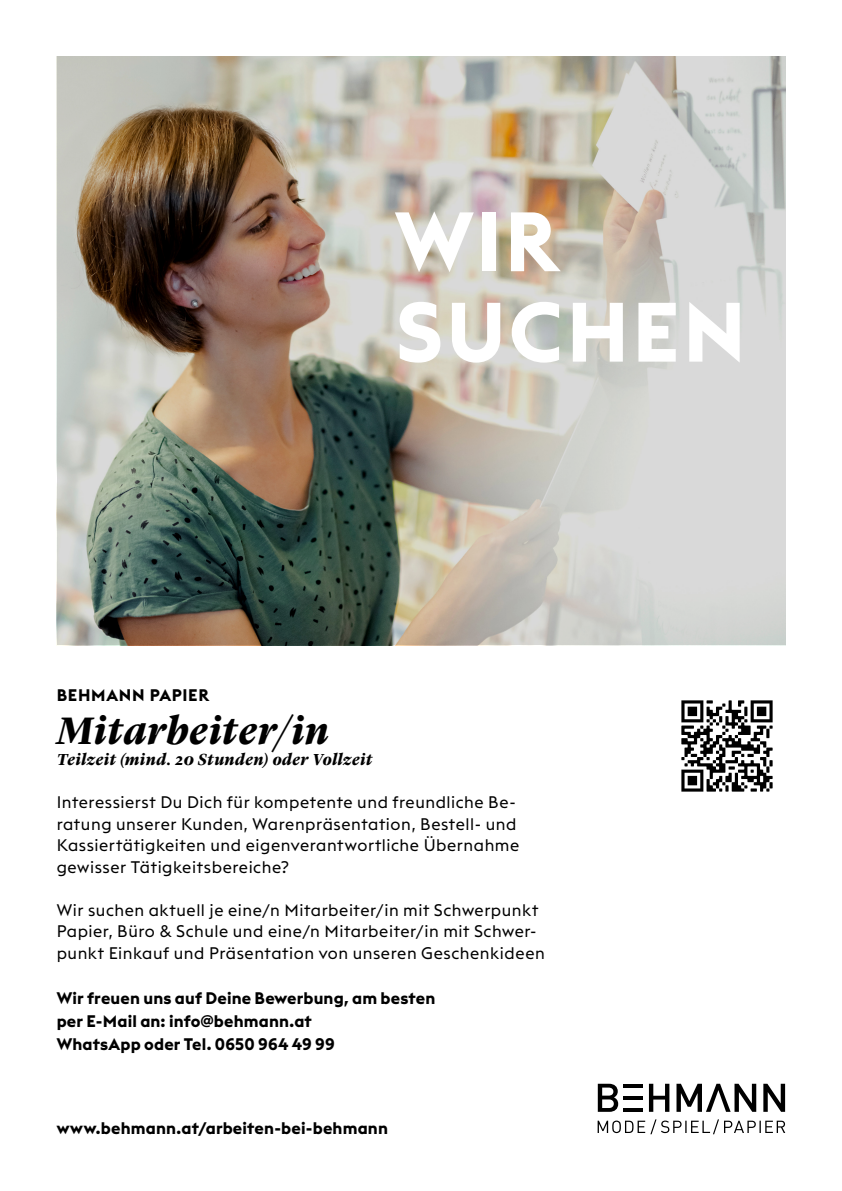
<style>
.page{position:relative;width:842px;height:1191px;background:#fff}
.page>*{position:absolute;margin:0;border:0;box-sizing:border-box;transform-origin:0 0}
.t1{font:700 82.8px/90.4px "Euclid Triangle";letter-spacing:.035em;color:#fff}
.t2{font:italic 700 39.7px "Lyon Display";letter-spacing:.025em;color:#000}
.t3{font:16.5px/21.5px "Euclid Triangle";letter-spacing:.03em;color:#000}
.t4{font:700 16.5px/23.2px "Euclid Triangle";letter-spacing:.01em;color:#000}
.t5{font:italic 700 16.5px "Lyon Display";letter-spacing:.03em;color:#000}
.t6{font:700 16.5px "Euclid Triangle";letter-spacing:.045em;color:#000}
</style>
<div class="page">
<svg style="left:598px;top:1083px;width:20px;height:28px"></svg>
<svg style="left:649px;top:1083px;width:20px;height:28px"></svg>
<svg style="left:763px;top:1083px;width:22px;height:28px"></svg>
<svg style="left:623px;top:1084px;width:20px;height:3px"></svg>
<hr style="left:623px;top:1108px;width:20px;height:3px;background:#000">
<svg style="left:623px;top:1096px;width:20px;height:3px"></svg>
<svg style="left:676px;top:1083px;width:80px;height:28px"></svg>
<svg style="left:598px;top:1119px;width:187px;height:15px"></svg>
<img style="left:57px;top:57px;width:728px;height:588px">
<img style="left:681px;top:700px;width:92px;height:92px">
<h1 class="t1" style="left:395px;top:199px;width:352px">WIR<br>SUCHEN</h1>
<p class="t6" style="left:57px;top:684px;width:154px">BEHMANN PAPIER</p>
<h2 class="t2" style="left:57px;top:700px;width:274px">Mitarbeiter/in</h2>
<p class="t5" style="left:57px;top:747px;width:317px">Teilzeit (mind. 20 Stunden) oder Vollzeit</p>
<p class="t3" style="left:57px;top:791px;width:464px">Interessierst Du Dich für kompetente und freundliche Be&shy;ratung unserer Kunden, Warenpräsentation, Bestell- und Kassiertätigkeiten und eigenverantwortliche Übernahme gewisser Tätigkeitsbereiche?</p>
<p class="t3" style="left:57px;top:899px;width:490px">Wir suchen aktuell je eine/n Mitarbeiter/in mit Schwerpunkt<br>Papier, Büro &amp; Schule und eine/n Mitarbeiter/in mit Schwer&shy;punkt Einkauf und Präsentation von unseren Geschenkideen</p>
<p class="t4" style="left:57px;top:986px;width:380px">Wir freuen uns auf Deine Bewerbung, am besten per E-Mail an: info@behmann.at<br>WhatsApp oder Tel. 0650 964 49 99</p>
<p class="t4" style="left:57px;top:1117px;width:333px">www.behmann.at/arbeiten-bei-behmann</p>
</div>
